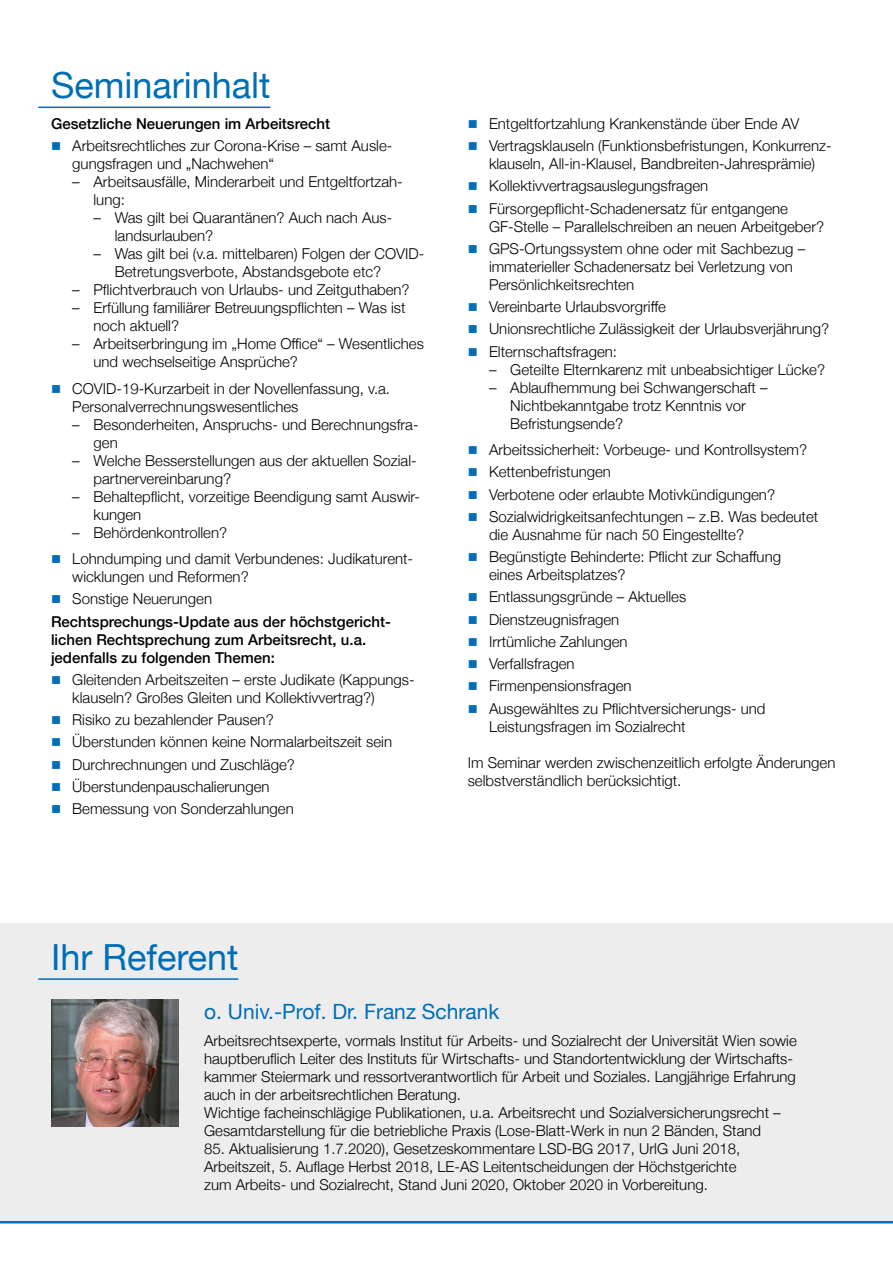
<style>
.page{position:relative;width:893px;height:1263px;background:#fff}
.page>*{position:absolute;margin:0;border:0;box-sizing:border-box;transform-origin:0 0}
.t1{font:36px "Helvetica Neue";color:#006eb7}
.t2{font:21px "Helvetica Neue";color:#006eb7}
.t3{font:300 15px/18px "Helvetica Neue";color:#000}
.t4{font:500 15px/22.2px "Helvetica Neue";color:#000}
.s1{color:#006eb7}
.s2{font-weight:300}
</style>
<div class="page">
<hr style="left:0;top:1220px;width:893px;height:3px;background:#006eb7">
<div style="left:0;top:923px;width:893px;height:297px;background:#ededed"></div>
<img style="left:51px;top:999px;width:128px;height:127px">
<hr style="left:38px;top:978px;width:200px;height:2px;background:#006eb7">
<hr style="left:38px;top:107px;width:232px;height:1px;background:#006eb7">
<h1 class="t1" style="left:51px;top:59px;width:221px">Seminarinhalt</h1>
<p class="t4" style="left:51px;top:111px;width:280px">Gesetzliche Neuerungen im Arbeitsrecht</p>
<p class="t3" style="left:72px;top:136px;width:322px;text-indent:-21px"><span class="s1">■</span> Arbeitsrechtliches zur Corona-Krise – samt Ausle&shy;gungsfragen und „Nachwehen“</p>
<p class="t3" style="left:94px;top:172px;width:311px;text-indent:-21px">– Arbeitsausfälle, Minderarbeit und Entgeltfortzah&shy;lung:</p>
<p class="t3" style="left:115px;top:208px;width:279px;text-indent:-21px">– Was gilt bei Quarantänen? Auch nach Aus&shy;landsurlauben?</p>
<p class="t3" style="left:115px;top:244px;width:311px;text-indent:-21px">– Was gilt bei (v.a. mittelbaren) Folgen der COVID-<br>Betretungsverbote, Abstandsgebote etc?</p>
<p class="t3" style="left:72px;top:280px;width:339px">– Pflichtverbrauch von Urlaubs- und Zeitguthaben?</p>
<p class="t3" style="left:94px;top:298px;width:313px;text-indent:-21px">– Erfüllung familiärer Betreuungspflichten – Was ist noch aktuell?</p>
<p class="t3" style="left:94px;top:334px;width:332px;text-indent:-21px">– Arbeitserbringung im „Home Office“ – Wesentliches und wechselseitige Ansprüche?</p>
<p class="t3" style="left:72px;top:378px;width:319px;text-indent:-21px"><span class="s1">■</span> COVID-19-Kurzarbeit in der Novellenfassung, v.a.<br>Personalverrechnungswesentliches</p>
<p class="t3" style="left:94px;top:414px;width:327px;text-indent:-21px">– Besonderheiten, Anspruchs- und Berechnungsfra&shy;gen</p>
<p class="t3" style="left:94px;top:450px;width:325px;text-indent:-21px">– Welche Besserstellungen aus der aktuellen Sozial&shy;partnervereinbarung?</p>
<p class="t3" style="left:94px;top:486px;width:328px;text-indent:-21px">– Behaltepflicht, vorzeitige Beendigung samt Auswir&shy;kungen</p>
<p class="t3" style="left:72px;top:522px;width:156px">– Behördenkontrollen?</p>
<p class="t3" style="left:72px;top:549px;width:342px;text-indent:-21px"><span class="s1">■</span> Lohndumping und damit Verbundenes: Judikaturent&shy;wicklungen und Reformen?</p>
<p class="t4" style="left:51px;top:587px;width:341px"><span class="s1">■</span> <span class="s2">Sonstige Neuerungen<br></span>Rechtsprechungs-Update aus der höchstgericht-</p>
<p class="t4" style="left:51px;top:629px;width:317px;line-height:18px">lichen Rechtsprechung zum Arbeitsrecht, u.a. jedenfalls zu folgenden Themen:</p>
<p class="t3" style="left:72px;top:669px;width:344px;text-indent:-21px"><span class="s1">■</span> Gleitenden Arbeitszeiten – erste Judikate (Kappungs&shy;klauseln? Großes Gleiten und Kollektivvertrag?)</p>
<p class="t3" style="left:51px;top:710px;width:224px"><span class="s1">■</span> Risiko zu bezahlender Pausen?</p>
<p class="t3" style="left:51px;top:732px;width:343px"><span class="s1">■</span> Überstunden können keine Normalarbeitszeit sein</p>
<p class="t3" style="left:51px;top:754px;width:245px"><span class="s1">■</span> Durchrechnungen und Zuschläge?</p>
<p class="t3" style="left:51px;top:776px;width:220px"><span class="s1">■</span> Überstundenpauschalierungen</p>
<p class="t3" style="left:51px;top:799px;width:244px"><span class="s1">■</span> Bemessung von Sonderzahlungen</p>
<p class="t3" style="left:468px;top:113px;width:333px"><span class="s1">■</span> Entgeltfortzahlung Krankenstände über Ende AV</p>
<p class="t3" style="left:468px;top:136px;width:365px;text-align:center"><span class="s1">■</span> Vertragsklauseln (Funktionsbefristungen, Konkurrenz&shy;klauseln, All-in-Klausel, Bandbreiten-Jahresprämie)</p>
<p class="t3" style="left:468px;top:176px;width:242px"><span class="s1">■</span> Kollektivvertragsauslegungsfragen</p>
<p class="t3" style="left:489px;top:198px;width:337px;text-indent:-21px"><span class="s1">■</span> Fürsorgepflicht-Schadenersatz für entgangene<br>GF-Stelle – Parallelschreiben an neuen Arbeitgeber?</p>
<p class="t3" style="left:489px;top:238px;width:318px;text-indent:-21px"><span class="s1">■</span> GPS-Ortungssystem ohne oder mit Sachbezug – immaterieller Schadenersatz bei Verletzung von<br>Persönlichkeitsrechten</p>
<p class="t3" style="left:468px;top:297px;width:200px"><span class="s1">■</span> Vereinbarte Urlaubsvorgriffe</p>
<p class="t3" style="left:468px;top:319px;width:363px"><span class="s1">■</span> Unionsrechtliche Zulässigkeit der Urlaubsverjährung?</p>
<p class="t3" style="left:468px;top:341px;width:151px"><span class="s1">■</span> Elternschaftsfragen:</p>
<p class="t3" style="left:489px;top:359px;width:338px">– Geteilte Elternkarenz mit unbeabsichtiger Lücke?</p>
<p class="t3" style="left:510px;top:377px;width:259px;text-indent:-21px">– Ablaufhemmung bei Schwangerschaft –<br>Nichtbekanntgabe trotz Kenntnis vor<br>Befristungsende?</p>
<p class="t3" style="left:468px;top:440px;width:341px"><span class="s1">■</span> Arbeitssicherheit: Vorbeuge- und Kontrollsystem?</p>
<p class="t3" style="left:468px;top:462px;width:145px"><span class="s1">■</span> Kettenbefristungen</p>
<p class="t3" style="left:468px;top:484px;width:309px"><span class="s1">■</span> Verbotene oder erlaubte Motivkündigungen?</p>
<p class="t3" style="left:489px;top:506px;width:331px;text-indent:-21px"><span class="s1">■</span> Sozialwidrigkeitsanfechtungen – z.B. Was bedeutet die Ausnahme für nach 50 Eingestellte?</p>
<p class="t3" style="left:489px;top:547px;width:294px;text-indent:-21px"><span class="s1">■</span> Begünstigte Behinderte: Pflicht zur Schaffung eines Arbeitsplatzes?</p>
<p class="t3" style="left:468px;top:587px;width:220px"><span class="s1">■</span> Entlassungsgründe – Aktuelles</p>
<p class="t3" style="left:468px;top:609px;width:153px"><span class="s1">■</span> Dienstzeugnisfragen</p>
<p class="t3" style="left:468px;top:631px;width:161px"><span class="s1">■</span> Irrtümliche Zahlungen</p>
<p class="t3" style="left:468px;top:654px;width:108px"><span class="s1">■</span> Verfallsfragen</p>
<p class="t3" style="left:468px;top:676px;width:165px"><span class="s1">■</span> Firmenpensionsfragen</p>
<p class="t3" style="left:489px;top:698px;width:278px;text-indent:-21px"><span class="s1">■</span> Ausgewähltes zu Pflichtversicherungs- und<br>Leistungsfragen im Sozialrecht</p>
<p class="t3" style="left:468px;top:752px;width:369px">Im Seminar werden zwischenzeitlich erfolgte Änderungen selbstverständlich berücksichtigt.</p>
<h1 class="t1" style="left:51px;top:931px;width:189px">Ihr Referent</h1>
<h2 class="t2" style="left:204px;top:997px;width:297px">o. Univ.-Prof. Dr. Franz Schrank</h2>
<p class="t3" style="left:204px;top:1030px;width:594px">Arbeitsrechtsexperte, vormals Institut für Arbeits- und Sozialrecht der Universität Wien sowie hauptberuflich Leiter des Instituts für Wirtschafts- und Standortentwicklung der Wirtschafts&shy;kammer Steiermark und ressortverantwortlich für Arbeit und Soziales. Langjährige Erfahrung auch in der arbeitsrechtlichen Beratung.<br>Wichtige facheinschlägige Publikationen, u.a. Arbeitsrecht und Sozialversicherungsrecht – Gesamtdarstellung für die betriebliche Praxis (Lose-Blatt-Werk in nun 2 Bänden, Stand</p>
<p class="t3" style="left:204px;top:1138px;width:538px">85. Aktualisierung 1.7.2020), Gesetzeskommentare LSD-BG 2017, UrlG Juni 2018,<br>Arbeitszeit, 5. Auflage Herbst 2018, LE-AS Leitentscheidungen der Höchstgerichte zum Arbeits- und Sozialrecht, Stand Juni 2020, Oktober 2020 in Vorbereitung.</p>
</div>
